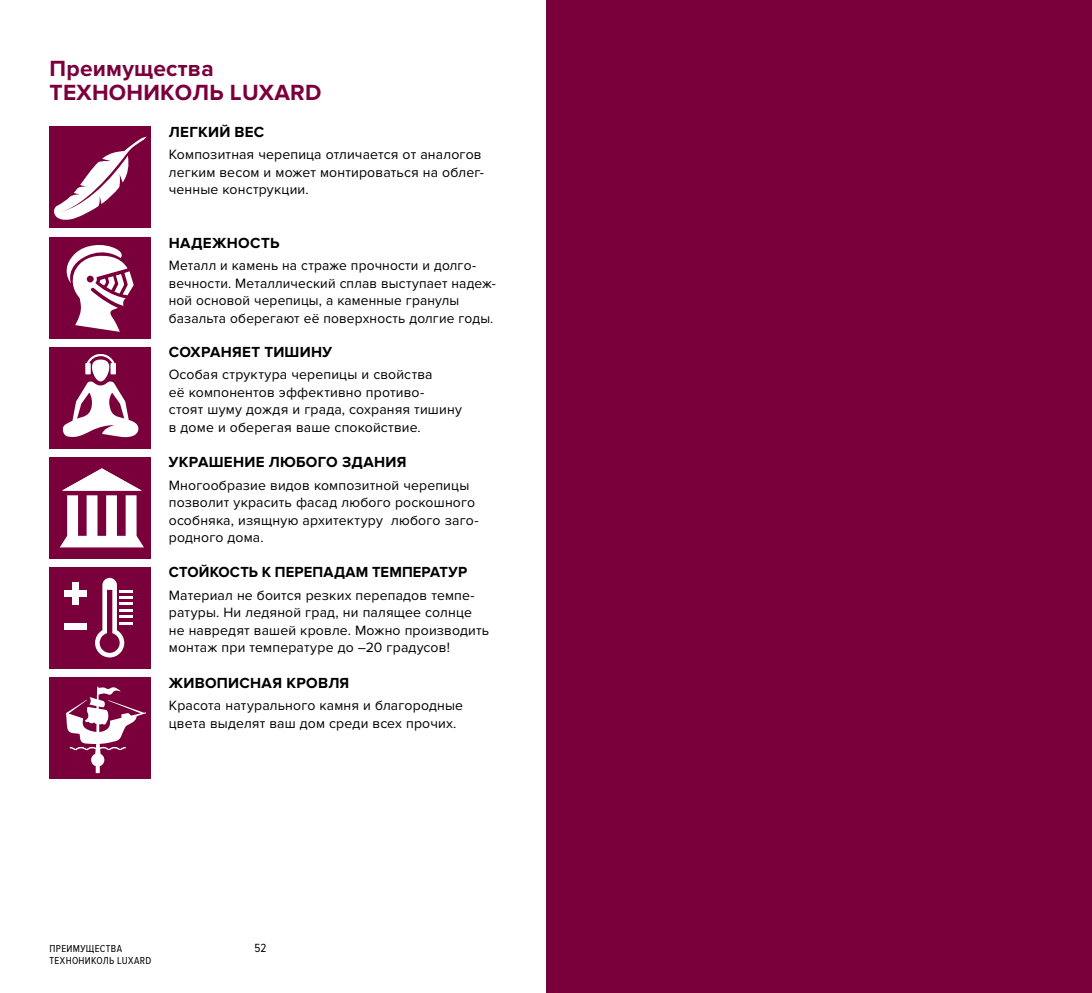
<style>
.page{position:relative;width:1092px;height:993px;background:#fff}
.page>*{position:absolute;margin:0;border:0;box-sizing:border-box;transform-origin:0 0}
.t1{font:700 22.75px/24.5px "Proxima Nova";letter-spacing:.01em;color:#7a003c}
.t2{font:700 15.05px "Proxima Nova";letter-spacing:.025em;color:#000}
.t3{font:14px/17.5px "Proxima Nova";letter-spacing:.01em;color:#000}
.t4{font:12.25px "Proxima Nova Cond";color:#000}
.t5{font:10.5px/12.2px "Proxima Nova Cond";letter-spacing:.03em;color:#000}
</style>
<div class="page">
<div style="left:546px;top:0;width:545px;height:992px;background:#7a003c"></div>
<div style="left:50px;top:346px;width:101px;height:102px;background:#7a003c"></div>
<svg style="left:62px;top:354px;width:77px;height:83px"></svg>
<div style="left:50px;top:456px;width:101px;height:102px;background:#7a003c"></div>
<svg style="left:60px;top:468px;width:84px;height:79px"></svg>
<div style="left:50px;top:566px;width:101px;height:102px;background:#7a003c"></div>
<svg style="left:95px;top:577px;width:38px;height:81px"></svg>
<div style="left:64px;top:623px;width:23px;height:6px;background:#fff"></div>
<div style="left:64px;top:590px;width:23px;height:6px;background:#fff"></div>
<div style="left:72px;top:582px;width:7px;height:22px;background:#fff"></div>
<div style="left:50px;top:676px;width:101px;height:102px;background:#7a003c"></div>
<svg style="left:66px;top:686px;width:80px;height:86px"></svg>
<div style="left:50px;top:237px;width:101px;height:101px;background:#7a003c"></div>
<svg style="left:66px;top:245px;width:68px;height:87px"></svg>
<div style="left:50px;top:127px;width:101px;height:101px;background:#7a003c"></div>
<svg style="left:54px;top:136px;width:93px;height:84px"></svg>
<h1 class="t1" style="left:50px;top:57px;width:273px">Преимущества<br>ТЕХНОНИКОЛЬ LUXARD</h1>
<p class="t2" style="left:169px;top:123px;width:22px">Легки</p>
<p class="t2" style="left:219px;top:123px;width:26px">й вес</p>
<p class="t3" style="left:169px;top:146px;width:316px">Композитная черепица отличается от аналогов легким весом и может монтироваться на облег&shy;ченные конструкции.</p>
<p class="t2" style="left:169px;top:234px;width:70px">Надежность</p>
<p class="t3" style="left:169px;top:257px;width:329px">Металл и камень на страже прочности и долго&shy;вечности. Металлический сплав выступает надеж&shy;ной основой черепицы, а каменные гранулы базальта оберегают её поверхность долгие годы.</p>
<p class="t2" style="left:169px;top:343px;width:22px">Сохран</p>
<p class="t2" style="left:232px;top:343px;width:45px">яет тишину</p>
<p class="t3" style="left:169px;top:366px;width:294px">Особая структура черепицы и свойства<br>её компонентов эффективно противо&shy;стоят шуму дождя и града, сохраняя тишину в доме и оберегая ваше спокойствие.</p>
<p class="t2" style="left:169px;top:453px;width:22px">Украшение</p>
<p class="t2" style="left:269px;top:453px;width:39px">любого</p>
<p class="t2" style="left:342px;top:453px;width:34px">здани</p>
<p class="t2" style="left:397px;top:453px;width:11px">я</p>
<p class="t3" style="left:169px;top:476px;width:311px">Многообразие видов композитной черепицы позволит украсить фасад любого роскошного особняка, изящную архитектуру любого заго&shy;родного дома.</p>
<p class="t2" style="left:169px;top:563px;width:52px">Стойкость</p>
<p class="t2" style="left:262px;top:563px;width:24px">к перепа</p>
<p class="t2" style="left:334px;top:563px;width:49px">дам температур</p>
<p class="t3" style="left:169px;top:586px;width:322px">Материал не боится резких перепадов темпе&shy;ратуры. Ни ледяной град, ни палящее солнце не навредят вашей кровле. Можно производить монтаж при температуре до –20 градусов!</p>
<p class="t2" style="left:169px;top:674px;width:13px">Живописна</p>
<p class="t2" style="left:272px;top:674px;width:26px">я кровл</p>
<p class="t2" style="left:339px;top:674px;width:11px">я</p>
<p class="t3" style="left:169px;top:696px;width:296px">Красота натурального камня и благородные цвета выделят ваш дом среди всех прочих.</p>
<p class="t5" style="left:50px;top:942px;width:74px">Преимущества<br>ТЕХН</p>
<p class="t5" style="left:72px;top:954px;width:52px">ОНИКОЛЬ LUXARD</p>
<p class="t4" style="left:254px;top:940px;width:14px">52</p>
</div>
